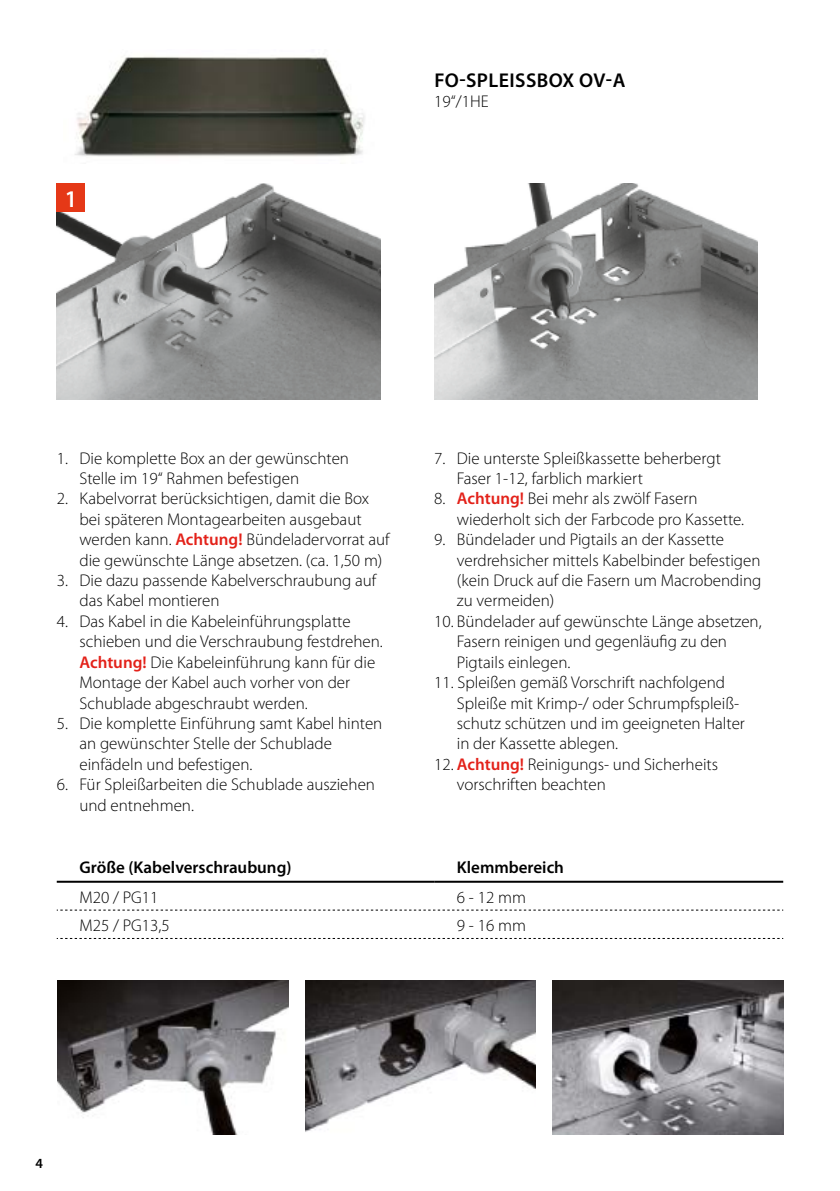
<style>
.page{position:relative;width:840px;height:1191px;background:#fff}
.page>*{position:absolute;margin:0;border:0;box-sizing:border-box;transform-origin:0 0}
.t1{font:600 24px "Myriad Pro";color:#fff}
.t2{font:600 20px "Myriad Pro";letter-spacing:.02em;color:#000}
.t3{font:300 17px/20.4px "Myriad Pro";color:#000}
.t4{font:600 17px "Myriad Pro";color:#000}
.t5{font:600 14px "Myriad Pro";color:#000}
.s1{font-weight:600;color:#e32119}
</style>
<div class="page">
<img style="left:75px;top:56px;width:290px;height:101px">
<img style="left:57px;top:183px;width:323px;height:216px">
<div style="left:57px;top:183px;width:28px;height:29px;background:#e53817"></div>
<img style="left:434px;top:183px;width:323px;height:216px">
<img style="left:58px;top:980px;width:230px;height:154px">
<img style="left:305px;top:980px;width:230px;height:152px">
<img style="left:552px;top:980px;width:230px;height:154px">
<hr style="left:57px;top:880px;width:377px;height:2px;background:#000">
<hr style="left:434px;top:880px;width:348px;height:2px;background:#000">
<svg style="left:57px;top:909px;width:723px;height:1px"></svg>
<svg style="left:57px;top:938px;width:723px;height:1px"></svg>
<h1 class="t1" style="left:65px;top:183px;width:14px">1</h1>
<p class="t2" style="left:434px;top:67px;width:191px">FO-SpleiSSbox OV-A</p>
<p class="t3" style="left:434px;top:91px;width:54px">19“/1HE</p>
<p class="t3" style="left:79px;top:447px;width:271px;text-indent:-23px">1. Die komplette Box an der gewünschten<br>Stelle im 19“ Rahmen befestigen</p>
<p class="t3" style="left:79px;top:488px;width:311px;text-indent:-23px">2. Kabelvorrat berücksichtigen, damit die Box bei späteren Montagearbeiten ausgebaut werden kann. <span class="s1">Achtung!</span> Bündeladervorrat auf die gewünschte Länge absetzen. (ca. 1,50 m)</p>
<p class="t3" style="left:79px;top:570px;width:298px;text-indent:-23px">3. Die dazu passende Kabelverschraubung auf das Kabel montieren</p>
<p class="t3" style="left:79px;top:611px;width:305px;text-indent:-23px">4. Das Kabel in die Kabeleinführungsplatte schieben und die Verschraubung festdrehen.<br><span class="s1">Achtung!</span> Die Kabeleinführung kann für die Montage der Kabel auch vorher von der Schublade abgeschraubt werden.</p>
<p class="t3" style="left:79px;top:713px;width:304px;text-indent:-23px">5. Die komplette Einführung samt Kabel hinten an gewünschter Stelle der Schublade einfädeln und befestigen.</p>
<p class="t3" style="left:79px;top:774px;width:297px;text-indent:-23px">6. Für Spleißarbeiten die Schublade ausziehen und entnehmen.</p>
<p class="t3" style="left:456px;top:447px;width:265px;text-indent:-23px">7. Die unterste Spleißkassette beherbergt<br>Faser 1-12, farblich markiert</p>
<p class="t3" style="left:456px;top:488px;width:289px;text-indent:-23px">8. <span class="s1">Achtung!</span> Bei mehr als zwölf Fasern wiederholt sich der Farbcode pro Kassette.</p>
<p class="t3" style="left:456px;top:529px;width:306px;text-indent:-23px">9. Bündelader und Pigtails an der Kassette verdrehsicher mittels Kabelbinder befestigen (kein Druck auf die Fasern um Macrobending zu vermeiden)</p>
<p class="t3" style="left:456px;top:611px;width:306px;text-indent:-23px">10. Bündelader auf gewünschte Länge absetzen,<br>Fasern reinigen und gegenläufig zu den<br>Pigtails einlegen.</p>
<p class="t3" style="left:456px;top:672px;width:289px;text-indent:-23px">11. Spleißen gemäß Vorschrift nachfolgend Spleiße mit Krimp-/ oder Schrumpfspleiß&shy;schutz schützen und im geeigneten Halter in der Kassette ablegen.</p>
<p class="t3" style="left:456px;top:753px;width:263px;text-indent:-23px">12. <span class="s1">Achtung!</span> Reinigungs- und Sicherheits vorschriften beachten</p>
<p class="t4" style="left:79px;top:857px;width:213px">Größe (Kabelverschraubung)</p>
<p class="t4" style="left:456px;top:857px;width:109px">Klemmbereich</p>
<p class="t3" style="left:79px;top:886px;width:80px">M20 / PG11</p>
<p class="t3" style="left:456px;top:886px;width:70px">6 - 12 mm</p>
<p class="t3" style="left:79px;top:914px;width:92px">M25 / PG13,5</p>
<p class="t3" style="left:456px;top:914px;width:70px">9 - 16 mm</p>
<p class="t5" style="left:36px;top:1154px;width:9px">4</p>
</div>
